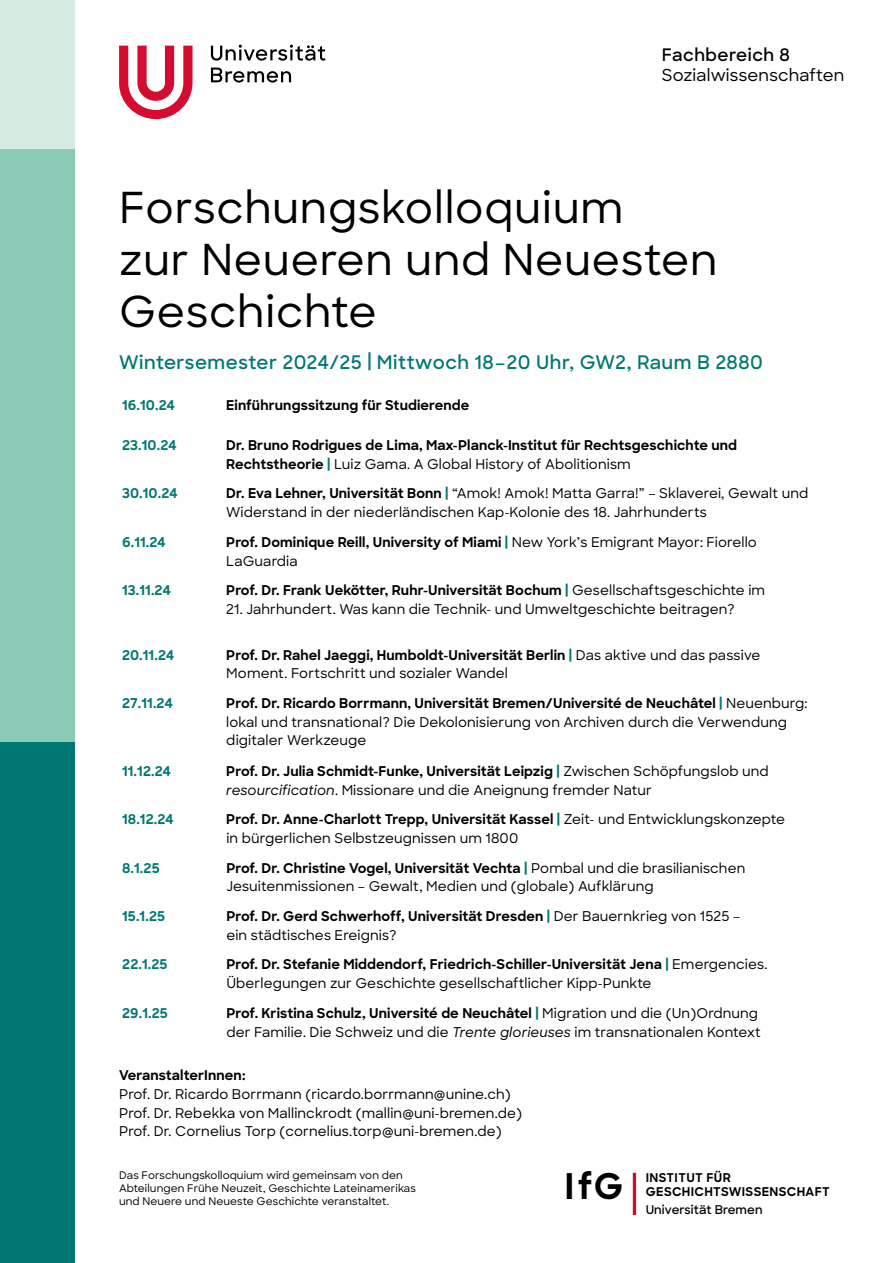
<style>
.page{position:relative;width:893px;height:1263px;background:#fff}
.page>*{position:absolute;margin:0;border:0;box-sizing:border-box;transform-origin:0 0}
.t1{font:500 42.75px/51.8px "Sharp Sans";letter-spacing:.02em;color:#000}
.t2{font:700 35.47px "Sharp Sans";color:#000}
.t3{font:600 18.75px "Sharp Sans";letter-spacing:.03em;color:#007772}
.t4{font:600 17.25px "Sharp Sans";letter-spacing:.03em;color:#000}
.t5{font:500 16.5px "Sharp Sans";letter-spacing:.01em;color:#000}
.t6{font:500 13.5px/18.8px "Sharp Sans";letter-spacing:.01em;color:#000}
.t7{font:700 13.5px/18.8px "Sharp Sans";letter-spacing:.01em;color:#000}
.t8{font:700 13.5px "Sharp Sans";letter-spacing:.005em;color:#007772}
.t9{font:700 12.08px "Sharp Sans";letter-spacing:.03em;color:#000}
.t10{font:600 12.08px "Sharp Sans";letter-spacing:.01em;color:#000}
.t11{font:500 10.5px/12.6px "Sharp Sans";letter-spacing:.01em;color:#000}
.s1{color:#007772}
.s2{font-weight:500}
.s3{font-weight:700}
.s4{font-weight:700;color:#007772}
.s5{font-style:italic}
</style>
<div class="page">
<svg style="left:211px;top:68px;width:80px;height:15px"></svg>
<svg style="left:211px;top:45px;width:115px;height:16px"></svg>
<svg style="left:119px;top:46px;width:73px;height:73px"></svg>
<div style="left:0;top:149px;width:74px;height:742px;background:#8acab7"></div>
<div style="left:0;top:0;width:74px;height:149px;background:#d6ebe1"></div>
<div style="left:0;top:743px;width:74px;height:520px;background:#007772"></div>
<hr style="left:633px;top:1173px;width:3px;height:42px;background:#d50c2f">
<p class="t4" style="left:662px;top:42px;width:130px">Fachbereich 8</p>
<p class="t5" style="left:662px;top:63px;width:184px">Sozialwissenschaften</p>
<h1 class="t1" style="left:119px;top:180px;width:600px">Forschungskolloquium<br>zur Neueren und Neuesten<br>Geschichte</h1>
<h3 class="t3" style="left:119px;top:349px;width:645px">Wintersemester 2024/25 | Mittwoch 18–20 Uhr, GW2, Raum B 2880</h3>
<p class="t8" style="left:122px;top:395px;width:55px">16.10.24</p>
<p class="t7" style="left:226px;top:395px;width:245px">Einführungssitzung für Studierende</p>
<p class="t8" style="left:122px;top:435px;width:56px">23.10.24</p>
<p class="t7" style="left:226px;top:435px;width:512px">Dr. Bruno Rodrigues de Lima, Max-Planck-Institut für Rechtsgeschichte und<br>Rechtstheorie <span class="s1">|</span> <span class="s2">Luiz Gama. A Global History of Abolitionism</span></p>
<p class="t8" style="left:122px;top:483px;width:57px">30.10.24</p>
<p class="t6" style="left:226px;top:484px;width:583px"><span class="s3">Dr. Eva Lehner, Universität Bonn</span> <span class="s4">|</span> “Amok! Amok! Matta Garra!” – Sklaverei, Gewalt und<br>Widerstand in der niederländischen Kap-Kolonie des 18. Jahrhunderts</p>
<p class="t8" style="left:122px;top:532px;width:45px">6.11.24</p>
<p class="t6" style="left:226px;top:532px;width:532px"><span class="s3">Prof. Dominique Reill, University of Miami</span> <span class="s4">|</span> New York’s Emigrant Mayor: Fiorello<br>LaGuardia</p>
<p class="t8" style="left:122px;top:580px;width:51px">13.11.24</p>
<p class="t7" style="left:226px;top:580px;width:540px">Prof. Dr. Frank Uekötter, Ruhr-Universität Bochum <span class="s1">|</span> <span class="s2">Gesellschaftsgeschichte im</span></p>
<p class="t6" style="left:226px;top:599px;width:510px">21. Jahrhundert. Was kann die Technik- und Umweltgeschichte beitragen?</p>
<p class="t8" style="left:122px;top:645px;width:54px">20.11.24</p>
<p class="t6" style="left:226px;top:645px;width:536px"><span class="s3">Prof. Dr. Rahel Jaeggi, Humboldt-Universität Berlin</span> <span class="s4">|</span> Das aktive und das passive<br>Moment. Fortschritt und sozialer Wandel</p>
<p class="t8" style="left:122px;top:693px;width:52px">27.11.24</p>
<p class="t6" style="left:226px;top:693px;width:583px"><span class="s3">Prof. Dr. Ricardo Borrmann, Universität Bremen/Université de Neuchâtel</span> <span class="s4">|</span> Neuenburg: lokal und transnational? Die Dekolonisierung von Archiven durch die Verwendung digitaler Werkzeuge</p>
<p class="t8" style="left:122px;top:761px;width:51px">11.12.24</p>
<p class="t6" style="left:226px;top:761px;width:544px"><span class="s3">Prof. Dr. Julia Schmidt-Funke, Universität Leipzig</span> <span class="s4">|</span> Zwischen Schöpfungslob und <span class="s5">resourcification</span>. Missionare und die Aneignung fremder Natur</p>
<p class="t8" style="left:122px;top:809px;width:53px">18.12.24</p>
<p class="t6" style="left:226px;top:809px;width:560px"><span class="s3">Prof. Dr. Anne-Charlott Trepp, Universität Kassel</span> <span class="s4">|</span> Zeit- und Entwicklungskonzepte in bürgerlichen Selbstzeugnissen um 1800</p>
<p class="t8" style="left:122px;top:858px;width:39px">8.1.25</p>
<p class="t6" style="left:226px;top:858px;width:520px"><span class="s3">Prof. Dr. Christine Vogel, Universität Vechta</span> <span class="s4">|</span> Pombal und die brasilianischen<br>Jesuitenmissionen – Gewalt, Medien und (globale) Aufklärung</p>
<p class="t8" style="left:122px;top:906px;width:44px">15.1.25</p>
<p class="t6" style="left:226px;top:906px;width:515px"><span class="s3">Prof. Dr. Gerd Schwerhoff, Universität Dresden</span> <span class="s4">|</span> Der Bauernkrieg von 1525 – ein städtisches Ereignis?</p>
<p class="t8" style="left:122px;top:954px;width:47px">22.1.25</p>
<p class="t6" style="left:226px;top:954px;width:542px"><span class="s3">Prof. Dr. Stefanie Middendorf, Friedrich-Schiller-Universität Jena</span> <span class="s4">|</span> Emergencies.<br>Überlegungen zur Geschichte gesellschaftlicher Kipp-Punkte</p>
<p class="t8" style="left:122px;top:1003px;width:47px">29.1.25</p>
<p class="t6" style="left:226px;top:1003px;width:536px"><span class="s3">Prof. Kristina Schulz, Université de Neuchâtel</span> <span class="s4">|</span> Migration und die (Un)Ordnung der Familie. Die Schweiz und die <span class="s5">Trente glorieuses</span> im transnationalen Kontext</p>
<p class="t7" style="left:119px;top:1065px;width:128px">VeranstalterInnen:</p>
<p class="t6" style="left:119px;top:1084px;width:405px">Prof. Dr. Ricardo Borrmann (ricardo.borrmann@unine.ch)<br>Prof. Dr. Rebekka von Mallinckrodt (mallin@uni-bremen.de)<br>Prof. Dr. Cornelius Torp (cornelius.torp@uni-bremen.de)</p>
<p class="t11" style="left:119px;top:1169px;width:298px">Das Forschungskolloquium wird gemeinsam von den<br>Abteilungen Frühe Neuzeit, Geschichte Lateinamerikas und Neuere und Neueste Geschichte veranstaltet.</p>
<h2 class="t2" style="left:565px;top:1160px;width:60px">IfG</h2>
<p class="t9" style="left:646px;top:1168px;width:87px">INSTITUT FÜR</p>
<p class="t9" style="left:646px;top:1183px;width:185px">GESCHICHTSWISSENSCHAFT</p>
<p class="t10" style="left:646px;top:1200px;width:118px">Universität Bremen</p>
</div>
